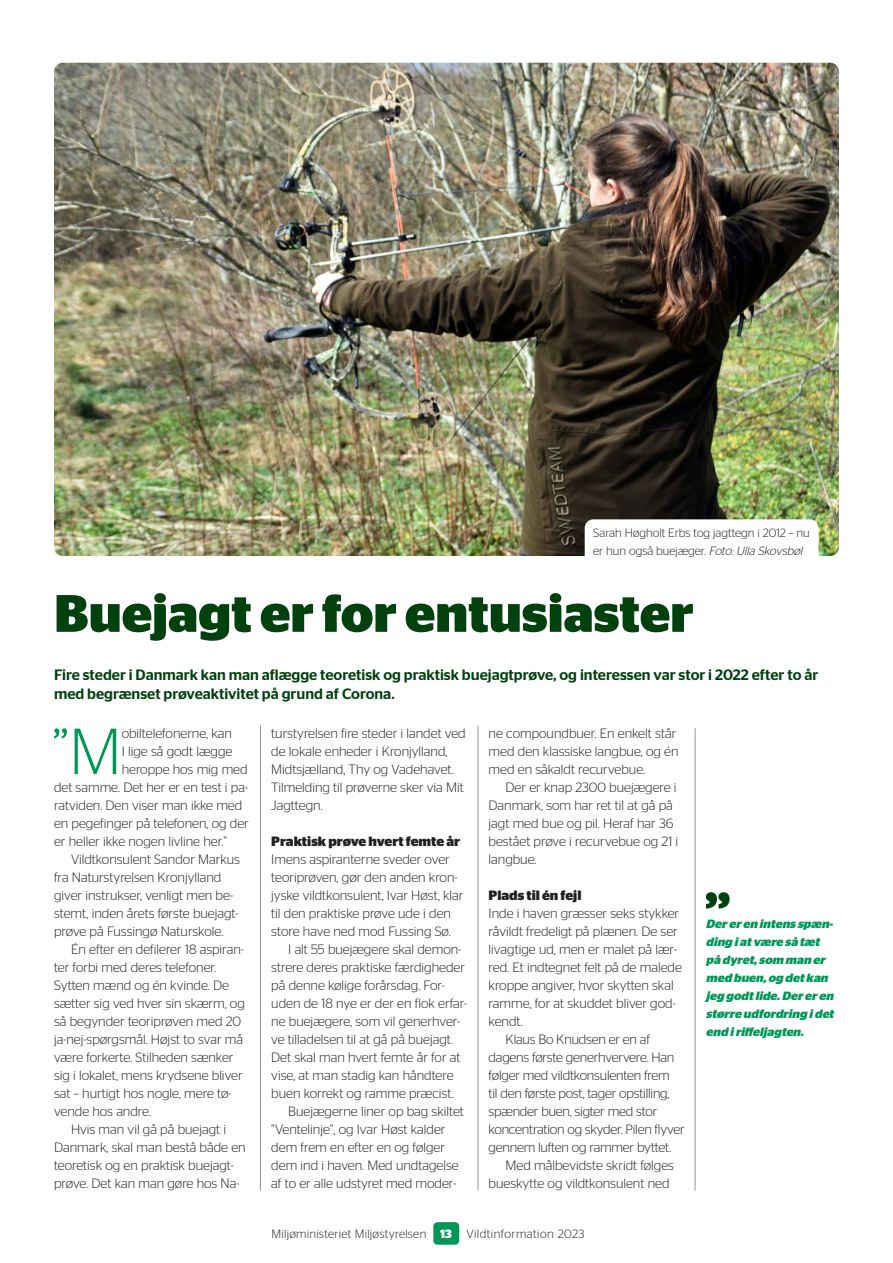
<style>
.page{position:relative;width:893px;height:1263px;background:#fff}
.page>*{position:absolute;margin:0;border:0;box-sizing:border-box;transform-origin:0 0}
.Brød_første{font:300 64.95px "Stag Sans";color:#009856}
.Rubrik{font:700 52.5px "Stag Sans";color:#00410e}
.Underrubrik{font:500 15px/19.5px "Stag Sans";color:#00410e}
.BRØD{font:300 13.5px/18px "Stag Sans";color:#231f20}
.Brød_uden_indryk{font:300 13.5px/18px "Stag Sans";color:#231f20}
.Brød_første-2{font:300 13.5px "Stag Sans";color:#231f20}
.mellemrubrik{font:700 13.5px "Stag Sans";color:#231f20}
.Rubrik-2{font:italic 700 12px/18px "Stag Sans";color:#009856}
.Fototekst_med_ramme{font:300 12px/18px "Stag Sans";color:#231f20}
.Fototekst_med_ramme-2{font:300 12px "Stag Sans";letter-spacing:.02em;color:#231f20}
.s1{font-style:italic}
.s2{font-weight:700;color:#fff}
</style>
<div class="page">
<div style="left:433px;top:1222px;width:26px;height:23px;background:#009856;border-radius:4px"></div>
<img style="left:54px;top:63px;width:785px;height:493px">
<div style="left:585px;top:519px;width:234px;height:47px;background:#fff;border-radius:9px"></div>
<svg style="left:706px;top:892px;width:24px;height:17px"></svg>
<hr style="left:260px;top:726px;width:1px;height:465px;background:#939598">
<hr style="left:478px;top:726px;width:1px;height:465px;background:#939598">
<hr style="left:695px;top:728px;width:1px;height:463px;background:#939598">
<p class="Fototekst_med_ramme" style="left:593px;top:524px;width:218px">Sarah Høgholt Erbs tog jagttegn i 2012 – nu er hun også buejæger. <span class="s1">Foto:Ulla Skovsbøl</span></p>
<p class="Rubrik" style="left:54px;top:583px;width:641px">Buejagt er for entusiaster</p>
<p class="Underrubrik" style="left:54px;top:663px;width:766px">Fire steder i Danmark kan man aflægge teoretisk og praktisk buejagtprøve, og interessen var stor i 2022 efter to år med begrænset prøveaktivitet på grund af Corona.</p>
<p class="Brød_første" style="left:52px;top:716px;width:71px">”M</p>
<p class="Brød_første-2" style="left:122px;top:726px;width:112px">obiltelefonerne, kan</p>
<p class="BRØD" style="left:489px;top:724px;width:191px">ne compoundbuer. En enkelt står med den klassiske langbue, og én med en såkaldt recurvebue.</p>
<p class="BRØD" style="left:489px;top:778px;width:191px;text-indent:17px">Der er knap 2300 buejægere i<br>Danmark, som har ret til at gå på jagt med bue og pil. Heraf har 36 bestået prøve i recurvebue og 21 i langbue.</p>
<p class="mellemrubrik" style="left:489px;top:887px;width:94px">Plads til én fejl</p>
<p class="Brød_uden_indryk" style="left:489px;top:904px;width:195px">Inde i haven græsser seks stykker råvildt fredeligt på plænen. De ser livagtige ud, men er malet på lær&shy;red. Et indtegnet felt på de malede kroppe angiver, hvor skytten skal ramme, for at skuddet bliver god&shy;kendt.</p>
<p class="BRØD" style="left:489px;top:1030px;width:198px;text-indent:17px">Klaus Bo Knudsen er en af dagens første generhververe. Han følger med vildtkonsulenten frem<br>til den første post, tager opstilling, spænder buen, sigter med stor koncentration og skyder. Pilen flyver gennem luften og rammer byttet.</p>
<p class="BRØD" style="left:489px;top:1156px;width:187px;text-indent:17px">Med målbevidste skridt følges bueskytte og vildtkonsulent ned</p>
<p class="BRØD" style="left:271px;top:724px;width:196px">turstyrelsen fire steder i landet ved de lokale enheder i Kronjylland,<br>Midtsjælland, Thy og Vadehavet.<br>Tilmelding til prøverne sker via Mit<br>Jagttegn.</p>
<p class="mellemrubrik" style="left:271px;top:833px;width:190px">Praktisk prøve hvert femte år</p>
<p class="Brød_uden_indryk" style="left:271px;top:850px;width:194px">Imens aspiranterne sveder over teoriprøven, gør den anden kron&shy;jyske vildtkonsulent, Ivar Høst, klar til den praktiske prøve ude i den store have ned mod Fussing Sø.</p>
<p class="BRØD" style="left:271px;top:940px;width:198px;text-indent:17px">I alt 55 buejægere skal demon&shy;strere deres praktiske færdigheder på denne kølige forårsdag. For&shy;uden de 18 nye er der en flok erfar&shy;ne buejægere, som vil generhver&shy;ve tilladelsen til at gå på buejagt.<br>Det skal man hvert femte år for at vise, at man stadig kan håndtere buen korrekt og ramme præcist.</p>
<p class="BRØD" style="left:271px;top:1102px;width:194px;text-indent:17px">Buejægerne liner op bag skiltet ”Ventelinje”, og Ivar Høst kalder dem frem en efter en og følger dem ind i haven. Med undtagelse af to er alle udstyret med moder-</p>
<p class="Brød_første-2" style="left:122px;top:744px;width:112px">I lige så godt lægge</p>
<p class="Brød_første-2" style="left:122px;top:762px;width:127px">heroppe hos mig med</p>
<p class="Brød_første-2" style="left:54px;top:780px;width:196px">det samme. Det her er en test i pa-</p>
<p class="Brød_første-2" style="left:54px;top:798px;width:190px">ratviden. Den viser man ikke med</p>
<p class="Brød_første-2" style="left:54px;top:816px;width:196px">en pegefinger på telefonen, og der</p>
<p class="Brød_første-2" style="left:54px;top:834px;width:174px">er heller ikke nogen livline her.”</p>
<p class="BRØD" style="left:54px;top:850px;width:188px;text-indent:17px">Vildtkonsulent Sandor Markus fra Naturstyrelsen Kronjylland giver instrukser, venligt men be&shy;stemt, inden årets første buejagt&shy;prøve på Fussingø Naturskole.</p>
<p class="BRØD" style="left:54px;top:940px;width:192px;text-indent:17px">Én efter en defilerer 18 aspiran&shy;ter forbi med deres telefoner.<br>Sytten mænd og én kvinde. De sætter sig ved hver sin skærm, og så begynder teoriprøven med 20 ja-nej-spørgsmål. Højst to svar må være forkerte. Stilheden sænker sig i lokalet, mens krydsene bliver sat – hurtigt hos nogle, mere tø&shy;vende hos andre.</p>
<p class="BRØD" style="left:54px;top:1120px;width:193px;text-indent:17px">Hvis man vil gå på buejagt i<br>Danmark, skal man bestå både en teoretisk og en praktisk buejagt&shy;prøve. Det kan man gøre hos Na-</p>
<p class="Rubrik-2" style="left:706px;top:915px;width:132px">Dereren intens spæn&shy;ding iatvære så tæt på dyret,som man er med buen,og detkan jeg godtlide.Dereren større udfordring idet end iriffeljagten.</p>
<p class="Fototekst_med_ramme-2" style="left:272px;top:1227px;width:314px">Miljøministeriet Miljøstyrelsen <span class="s2">13</span> Vildtinformation 2023</p>
</div>
